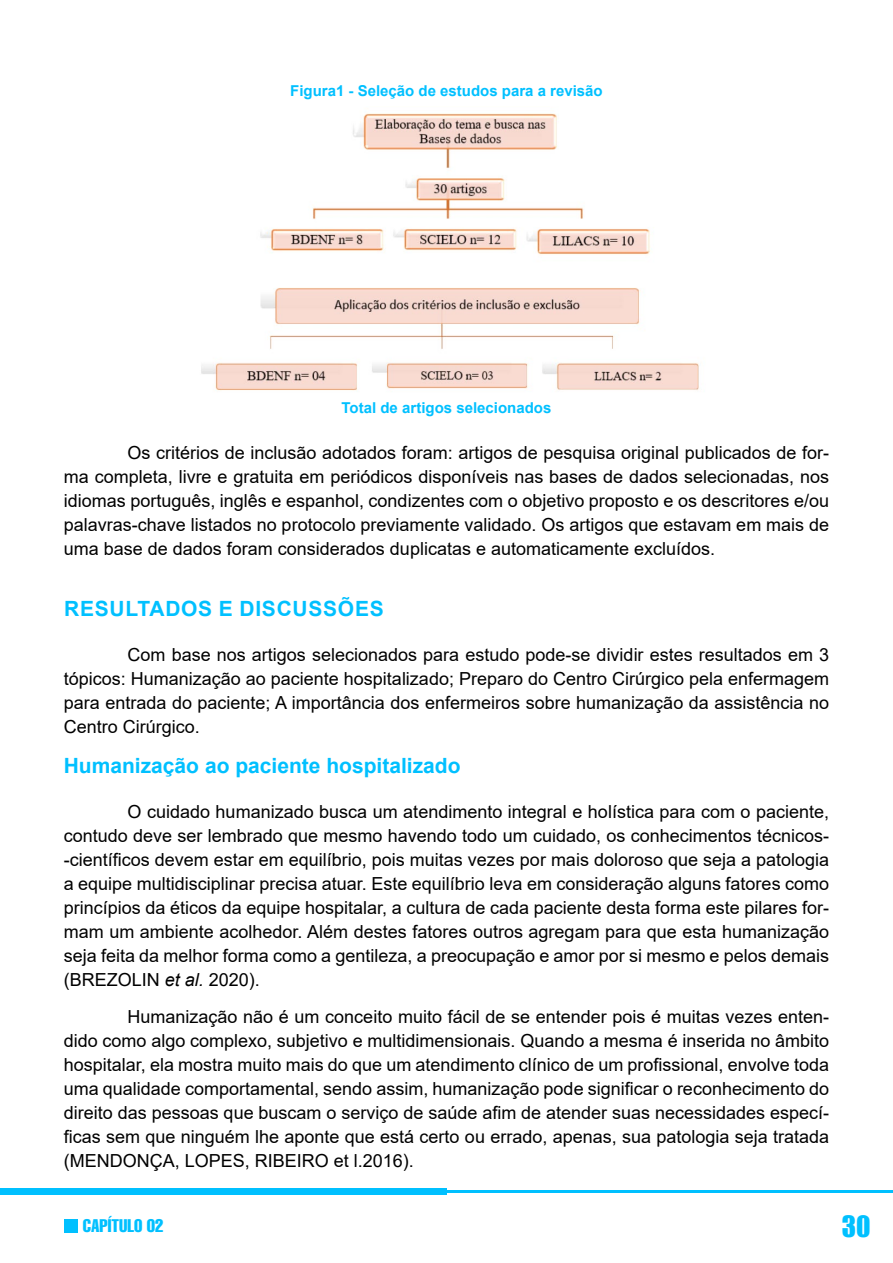
<style>
.page{position:relative;width:893px;height:1263px;background:#fff}
.page>*{position:absolute;margin:0;border:0;box-sizing:border-box;transform-origin:0 0}
.t1{font:27px "Impact";color:#00c0ff}
.t2{font:700 21px "Arial";color:#00c0ff}
.t3{font:700 21px "Arial";letter-spacing:.035em;color:#00c0ff}
.t4{font:18px/24px "Arial";color:#000;text-align:justify}
.t5{font:extra-condensed 18px "Helvetica";color:#00c0ff}
.t6{font:700 15px "Arial";color:#00c0ff}
.s1{font-style:italic}
</style>
<div class="page">
<div style="left:0;top:1188px;width:446px;height:7px;background:#00c0ff"></div>
<hr style="left:446px;top:1191px;width:447px;height:2px;background:#00c0ff">
<div style="left:65px;top:1219px;width:13px;height:14px;background:#00c0ff"></div>
<img style="left:201px;top:113px;width:498px;height:278px">
<p class="t6" style="left:290px;top:80px;width:314px">Figura1 - Seleção de estudos para a revisão</p>
<p class="t6" style="left:342px;top:398px;width:211px">Total de artigos selecionados</p>
<p class="t4" style="left:64px;top:440px;width:767px;text-indent:64px">Os critérios de inclusão adotados foram: artigos de pesquisa original publicados de for&shy;ma completa, livre e gratuita em periódicos disponíveis nas bases de dados selecionadas, nos idiomas português, inglês e espanhol, condizentes com o objetivo proposto e os descritores e/ou palavras-chave listados no protocolo previamente validado. Os artigos que estavam em mais de uma base de dados foram considerados duplicatas e automaticamente excluídos.</p>
<p class="t3" style="left:64px;top:593px;width:321px">RESULTADOS E DISCUSSÕES</p>
<p class="t4" style="left:64px;top:642px;width:767px;text-indent:64px">Com base nos artigos selecionados para estudo pode-se dividir estes resultados em 3 tópicos: Humanização ao paciente hospitalizado; Preparo do Centro Cirúrgico pela enfermagem para entrada do paciente; A importância dos enfermeiros sobre humanização da assistência no Centro Cirúrgico.</p>
<p class="t2" style="left:64px;top:750px;width:398px">Humanização ao paciente hospitalizado</p>
<p class="t4" style="left:64px;top:799px;width:767px;text-indent:64px">O cuidado humanizado busca um atendimento integral e holística para com o paciente, contudo deve ser lembrado que mesmo havendo todo um cuidado, os conhecimentos técnicos--científicos devem estar em equilíbrio, pois muitas vezes por mais doloroso que seja a patologia a equipe multidisciplinar precisa atuar. Este equilíbrio leva em consideração alguns fatores como princípios da éticos da equipe hospitalar, a cultura de cada paciente desta forma este pilares for&shy;mam um ambiente acolhedor. Além destes fatores outros agregam para que esta humanização seja feita da melhor forma como a gentileza, a preocupação e amor por si mesmo e pelos demais (BREZOLIN <span class="s1">et al.</span> 2020).</p>
<p class="t4" style="left:64px;top:1004px;width:767px;text-indent:64px">Humanização não é um conceito muito fácil de se entender pois é muitas vezes enten&shy;dido como algo complexo, subjetivo e multidimensionais. Quando a mesma é inserida no âmbito hospitalar, ela mostra muito mais do que um atendimento clínico de um profissional, envolve toda uma qualidade comportamental, sendo assim, humanização pode significar o reconhecimento do direito das pessoas que buscam o serviço de saúde afim de atender suas necessidades especí&shy;ficas sem que ninguém lhe aponte que está certo ou errado, apenas, sua patologia seja tratada (MENDONÇA, LOPES, RIBEIRO et l.2016).</p>
<p class="t5" style="left:83px;top:1214px;width:82px">CAPÍTULO 02</p>
<h1 class="t1" style="left:842px;top:1206px;width:30px">30</h1>
</div>
